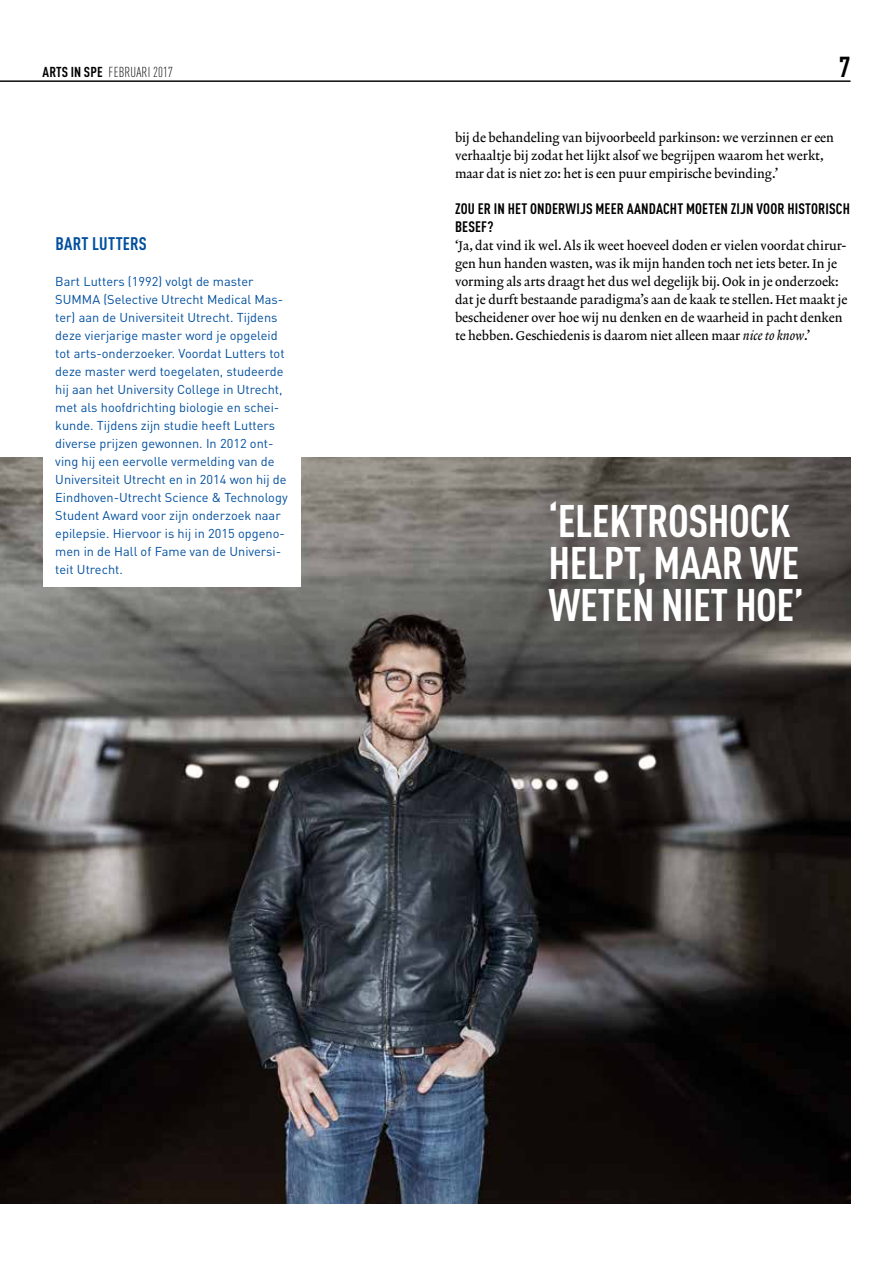
<style>
.page{position:relative;width:893px;height:1263px;background:#fff}
.page>*{position:absolute;margin:0;border:0;box-sizing:border-box;transform-origin:0 0}
.t1{font:700 condensed 45px/42px "DINOT";letter-spacing:-.01em;color:#fff}
.t2{font:700 condensed 28.5px "DINOT";color:#000}
.t3{font:700 condensed 18px "DINOT";letter-spacing:.01em;color:#004f9f}
.t4{font:700 condensed 15px/18px "DINOT";letter-spacing:.01em;color:#000}
.t5{font:300 condensed 14.25px "DINOT";letter-spacing:.01em;color:#000}
.t6{font:12.75px/18px "DINOT";color:#004f9f}
.t7{font:12.75px/18px "Lexicon No 2 Roman A";color:#000}
.s1{font-weight:700}
.s2{font-family:"Lexicon No 2 Italic A"}
</style>
<div class="page">
<img style="left:0;top:457px;width:850px;height:747px">
<hr style="left:0;top:81px;width:850px;height:1px;background:#000">
<div style="left:43px;top:214px;width:257px;height:373px;background:#fff"></div>
<p class="t5" style="left:43px;top:63px;width:132px"><span class="s1">ARTS IN SPE</span> FEBRUARI 2017</p>
<h2 class="t2" style="left:839px;top:49px;width:13px">7</h2>
<h3 class="t3" style="left:55px;top:233px;width:93px">BART LUTTERS</h3>
<p class="t6" style="left:55px;top:272px;width:234px">Bart Lutters (1992) volgt de master SUMMA (Selective Utrecht Medical Mas&shy;ter) aan de Universiteit Utrecht. Tijdens deze vierjarige master word je opgeleid tot arts-onderzoeker. Voordat Lutters tot deze master werd toegelaten, studeerde hij aan het University College in Utrecht, met als hoofdrichting biologie en schei&shy;kunde. Tijdens zijn studie heeft Lutters diverse prijzen gewonnen. In 2012 ont&shy;ving hij een eervolle vermelding van de Universiteit Utrecht en in 2014 won hij de Eindhoven-Utrecht Science &amp; Technology Student Award voor zijn onderzoek naar epilepsie. Hiervoor is hij in 2015 opgeno&shy;men in de Hall of Fame van de Universi&shy;teit Utrecht.</p>
<p class="t7" style="left:455px;top:130px;width:381px">bij de behandeling van bijvoorbeeld parkinson: we verzinnen er een verhaaltje bij zodat het lijkt alsof we begrijpen waarom het werkt, maar dat is niet zo: het is een puur empirische bevinding.’</p>
<p class="t4" style="left:455px;top:200px;width:396px">ZOU ER IN HET ONDERWIJS MEER AANDACHT MOETEN ZIJN VOOR HISTORISCH<br>BESEF?</p>
<p class="t7" style="left:455px;top:238px;width:394px">‘Ja, dat vind ik wel. Als ik weet hoeveel doden er vielen voordat chirur&shy;gen hun handen wasten, was ik mijn handen toch net iets beter. In je vorming als arts draagt het dus wel degelijk bij. Ook in je onderzoek: dat je durft bestaande paradigma’s aan de kaak te stellen. Het maakt je bescheidener over hoe wij nu denken en de waarheid in pacht denken te hebben. Geschiedenis is daarom niet alleen maar <span class="s2">nice to know</span>.’</p>
<h1 class="t1" style="left:548px;top:499px;width:257px">‘ELEKTROSHOCK<br>HELPT, MAAR WE<br>WETEN NIET HOE’</h1>
</div>
